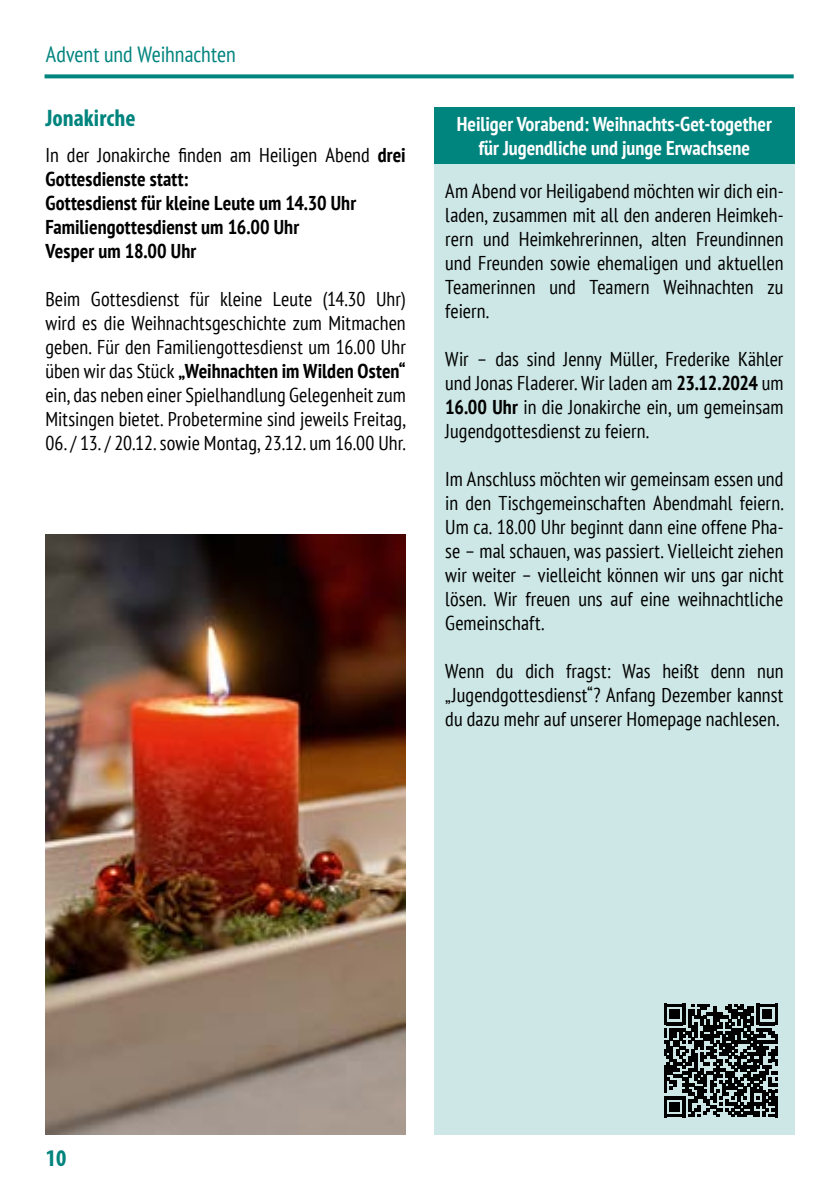
<style>
.page{position:relative;width:840px;height:1191px;background:#fff}
.page>*{position:absolute;margin:0;border:0;box-sizing:border-box;transform-origin:0 0}
.t1{font:700 condensed 24px "Myriad Pro";color:#00847e}
.t2{font:condensed 22px "PT Sans";color:#00847e}
.t3{font:condensed 20px/24px "PT Sans";letter-spacing:.005em;color:#000;text-align:justify}
.t4{font:700 condensed 20px/24px "PT Sans";letter-spacing:.005em;color:#000}
.t5{font:700 condensed 20px/24px "PT Sans";color:#fff;text-align:center}
.s1{font-weight:400}
.s2{font-weight:700}
</style>
<div class="page">
<svg style="left:45px;top:74px;width:748px;height:4px;background:#19908b"></svg>
<div style="left:433px;top:164px;width:361px;height:970px;background:#cce7e5"></div>
<div style="left:433px;top:108px;width:361px;height:56px;background:#00847e"></div>
<svg style="left:664px;top:1003px;width:113px;height:114px"></svg>
<hr style="left:774px;top:1096px;width:3px;height:21px;background:#000">
<img style="left:45px;top:534px;width:360px;height:600px">
<p class="t2" style="left:46px;top:40px;width:191px">Advent und Weihnachten</p>
<p class="t1" style="left:45px;top:103px;width:91px">Jonakirche</p>
<p class="t4" style="left:45px;top:142px;width:361px"><span class="s1">In der Jonakirche finden am Heiligen Abend</span> drei Gottesdienste statt:<br>Gottesdienst für kleine Leute um 14.30 Uhr Familiengottesdienst um 16.00 Uhr<br>Vesper um 18.00 Uhr</p>
<p class="t3" style="left:45px;top:286px;width:362px">Beim Gottesdienst für kleine Leute (14.30 Uhr) wird es die Weihnachtsgeschichte zum Mitmachen geben. Für den Familiengottesdienst um 16.00 Uhr üben wir das Stück <span class="s2">„Weihnachten im Wilden Osten“ </span>ein, das neben einer Spielhandlung Gelegenheit zum Mitsingen bietet. Probetermine sind jeweils Freitag,</p>
<p class="t3" style="left:45px;top:430px;width:361px">06. / 13. / 20.12. sowie Montag, 23.12. um 16.00 Uhr.</p>
<p class="t5" style="left:456px;top:112px;width:316px">Heiliger Vorabend: Weihnachts-Get-together für Jugendliche und junge Erwachsene</p>
<p class="t3" style="left:445px;top:178px;width:339px">Am Abend vor Heiligabend möchten wir dich ein&shy;laden, zusammen mit all den anderen Heimkeh&shy;rern und Heimkehrerinnen, alten Freundinnen und Freunden sowie ehemaligen und aktuellen Teamerinnen und Teamern Weihnachten zu feiern.</p>
<p class="t3" style="left:445px;top:346px;width:339px">Wir – das sind Jenny Müller, Frederike Kähler und Jonas Fladerer. Wir laden am <span class="s2">23.12.2024</span> um <span class="s2">16.00 Uhr</span> in die Jonakirche ein, um gemeinsam Jugendgottesdienst zu feiern.</p>
<p class="t3" style="left:445px;top:466px;width:339px">Im Anschluss möchten wir gemeinsam essen und in den Tischgemeinschaften Abendmahl feiern.<br>Um ca. 18.00 Uhr beginnt dann eine offene Pha&shy;se – mal schauen, was passiert. Vielleicht ziehen wir weiter – vielleicht können wir uns gar nicht lösen. Wir freuen uns auf eine weihnachtliche Gemeinschaft.</p>
<p class="t3" style="left:445px;top:658px;width:339px">Wenn du dich fragst: Was heißt denn nun „Jugendgottesdienst“? Anfang Dezember kannst du dazu mehr auf unserer Homepage nachlesen.</p>
<p class="t1" style="left:46px;top:1143px;width:22px">10</p>
</div>
